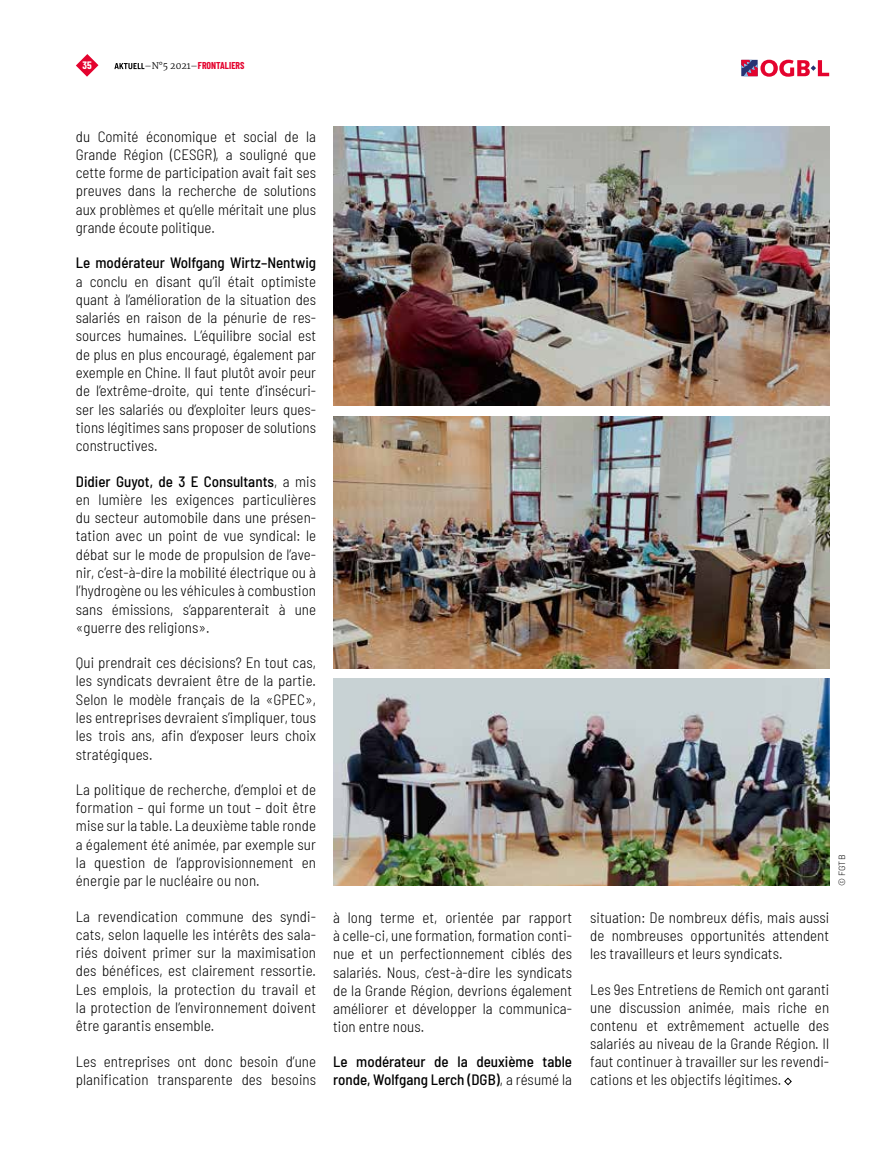
<style>
.page{position:relative;width:893px;height:1149px;background:#fff}
.page>*{position:absolute;margin:0;border:0;box-sizing:border-box;transform-origin:0 0}
.t1{font:300 semi-condensed 15px/18.3px "Barlow";letter-spacing:.005em;color:#000;text-align:justify}
.t2{font:500 semi-condensed 15px/18px "Barlow";color:#000}
.t3{font:700 10.5px "Barlow Condensed";color:#fff}
.t4{font:700 9.75px "Barlow Condensed";color:#e4032e}
.t5{font:300 9px "Barlow";color:#000}
.s1{font-family:"Merriweather";font-weight:300;font-size:9px;color:#000}
.s2{font-weight:500}
.s3{font-weight:300}
</style>
<div class="page">
<svg style="left:741px;top:60px;width:88px;height:17px"></svg>
<svg style="left:76px;top:54px;width:22px;height:23px"></svg>
<svg style="left:114px;top:63px;width:30px;height:6px"></svg>
<svg style="left:784px;top:1077px;width:8px;height:8px"></svg>
<img style="left:333px;top:126px;width:496px;height:280px">
<img style="left:333px;top:416px;width:496px;height:252px">
<img style="left:333px;top:678px;width:496px;height:207px">
<p class="t3" style="left:83px;top:57px;width:11px">35</p>
<p class="t4" style="left:144px;top:59px;width:102px"><span class="s1">–N°5 2021–</span>FRONTALIERS</p>
<p class="t1" style="left:76px;top:126px;width:242px">du Comité économique et social de la Grande Région (CESGR), a souligné que cette forme de participation avait fait ses preuves dans la recherche de solutions aux problèmes et qu‘elle méritait une plus grande écoute politique.</p>
<p class="t2" style="left:76px;top:253px;width:242px">Le modérateur Wolfgang Wirtz–Nentwig</p>
<p class="t1" style="left:76px;top:271px;width:242px">a conclu en disant qu’il était optimiste quant à l’amélioration de la situation des salariés en raison de la pénurie de res&shy;sources humaines. L’équilibre social est de plus en plus encouragé, également par exemple en Chine. Il faut plutôt avoir peur de l’extrême-droite, qui tente d’insécuri&shy;ser les salariés ou d’exploiter leurs ques&shy;tions légitimes sans proposer de solutions constructives.</p>
<p class="t1" style="left:76px;top:470px;width:242px"><span class="s2">Didier Guyot, de 3 E Consultants</span>, a mis en lumière les exigences particulières du secteur automobile dans une présen&shy;tation avec un point de vue syndical: le débat sur le mode de propulsion de l’ave&shy;nir, c’est-à-dire la mobilité électrique ou à l’hydrogène ou les véhicules à combustion sans émissions, s’apparenterait à une «guerre des religions».</p>
<p class="t1" style="left:76px;top:652px;width:242px">Qui prendrait ces décisions? En tout cas, les syndicats devraient être de la partie.<br>Selon le modèle français de la «GPEC», les entreprises devraient s’impliquer, tous les trois ans, afin d’exposer leurs choix stratégiques.</p>
<p class="t1" style="left:76px;top:779px;width:242px">La politique de recherche, d’emploi et de formation – qui forme un tout – doit être mise sur la table. La deuxième table ronde a également été animée, par exemple sur la question de l’approvisionnement en énergie par le nucléaire ou non.</p>
<p class="t1" style="left:76px;top:905px;width:242px">La revendication commune des syndi&shy;cats, selon laquelle les intérêts des sala&shy;riés doivent primer sur la maximisation des bénéfices, est clairement ressortie.<br>Les emplois, la protection du travail et la protection de l’environnement doivent être garantis ensemble.</p>
<p class="t1" style="left:76px;top:1050px;width:242px">Les entreprises ont donc besoin d’une planification transparente des besoins</p>
<p class="t1" style="left:333px;top:907px;width:241px">à long terme et, orientée par rapport à celle-ci, une formation, formation conti&shy;nue et un perfectionnement ciblés des salariés. Nous, c’est-à-dire les syndicats de la Grande Région, devrions également améliorer et développer la communica&shy;tion entre nous.</p>
<p class="t2" style="left:333px;top:1050px;width:241px">Le modérateur de la deuxième table ronde, Wolfgang Lerch (DGB)<span class="s3">, a résumé la</span></p>
<p class="t5" style="left:836px;top:885px;width:33px;rotate:-90deg">© FGTB</p>
<p class="t1" style="left:590px;top:907px;width:241px">situation: De nombreux défis, mais aussi de nombreuses opportunités attendent les travailleurs et leurs syndicats.</p>
<p class="t1" style="left:590px;top:978px;width:241px">Les 9es Entretiens de Remich ont garanti une discussion animée, mais riche en contenu et extrêmement actuelle des salariés au niveau de la Grande Région. Il faut continuer à travailler sur les revendi&shy;cations et les objectifs légitimes.</p>
</div>
